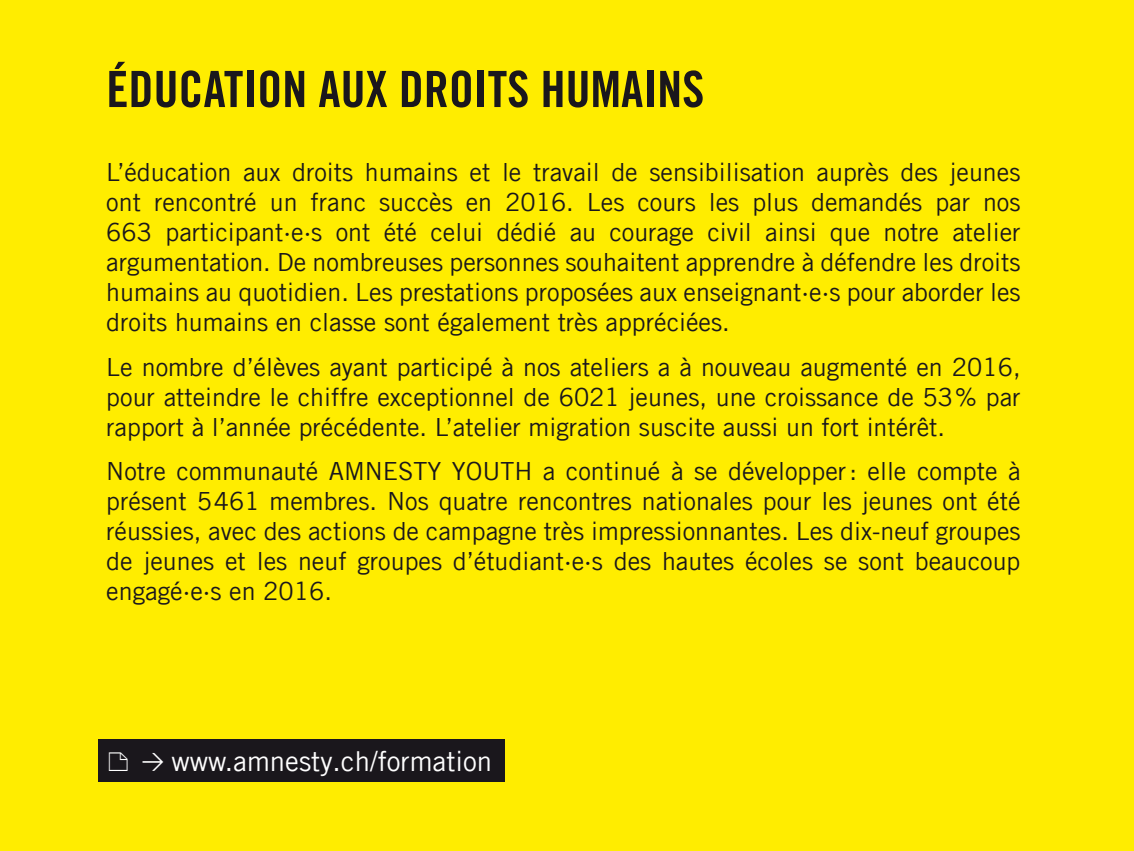
<style>
.page{position:relative;width:1134px;height:851px;background:#fff}
.page>*{position:absolute;margin:0;border:0;box-sizing:border-box;transform-origin:0 0}
.t1{font:50px "Amnesty Trade Gothic Bd Cn 20";color:#1a171c}
.t2{font:27.5px "Amnesty Trade Gothic";color:#fff}
.t3{font:25px/30px "Amnesty Trade Gothic";color:#1a171c;text-align:justify}
.s1{font-family:"DIN";font-size:22.5px}
</style>
<div class="page">
<div style="left:0;top:0;width:1134px;height:850px;background:#ffed00"></div>
<div style="left:98px;top:739px;width:407px;height:42px;background:#1a171c"></div>
<h1 class="t1" style="left:106px;top:59px;width:23px">ÉDUCATION</h1>
<h1 class="t1" style="left:318px;top:59px;width:103px">AU X DROITS</h1>
<h1 class="t1" style="left:540px;top:59px;width:49px">HUMAINS</h1>
<p class="t3" style="left:106px;top:157px;width:916px">L’éducation aux droits humains et le travail de sensibilisation auprès des jeunes ont rencontré un franc succès en 2016. Les cours les plus demandés par nos 663 participant·e·s ont été celui dédié au courage civil ainsi que notre atelier argumentation. De nombreuses personnes souhaitent apprendre à défendre les droits humains au quotidien. Les prestations proposées aux enseignant·e·s pour aborder les droits humains en classe sont également très appréciées.</p>
<p class="t3" style="left:106px;top:351px;width:916px">Le nombre d’élèves ayant participé à nos ateliers a à nouveau augmenté en 2016, pour atteindre le chiffre exceptionnel de 6021 jeunes, une croissance de 53% par rapport à l’année précédente. L’atelier migration suscite aussi un fort intérêt.</p>
<p class="t3" style="left:106px;top:455px;width:916px">Notre communauté AMNESTY YOUTH a continué à se développer: elle compte à présent 5461 membres. Nos quatre rencontres nationales pour les jeunes ont été réussies, avec des actions de campagne très impressionnantes. Les dix-neuf groupes de jeunes et les neuf groupes d’étudiant·e·s des hautes écoles se sont beaucoup engagé·e·s en 2016.</p>
<p class="t2" style="left:141px;top:744px;width:352px"><span class="s1">&gt;</span> www.amnesty.ch/formation</p>
</div>
